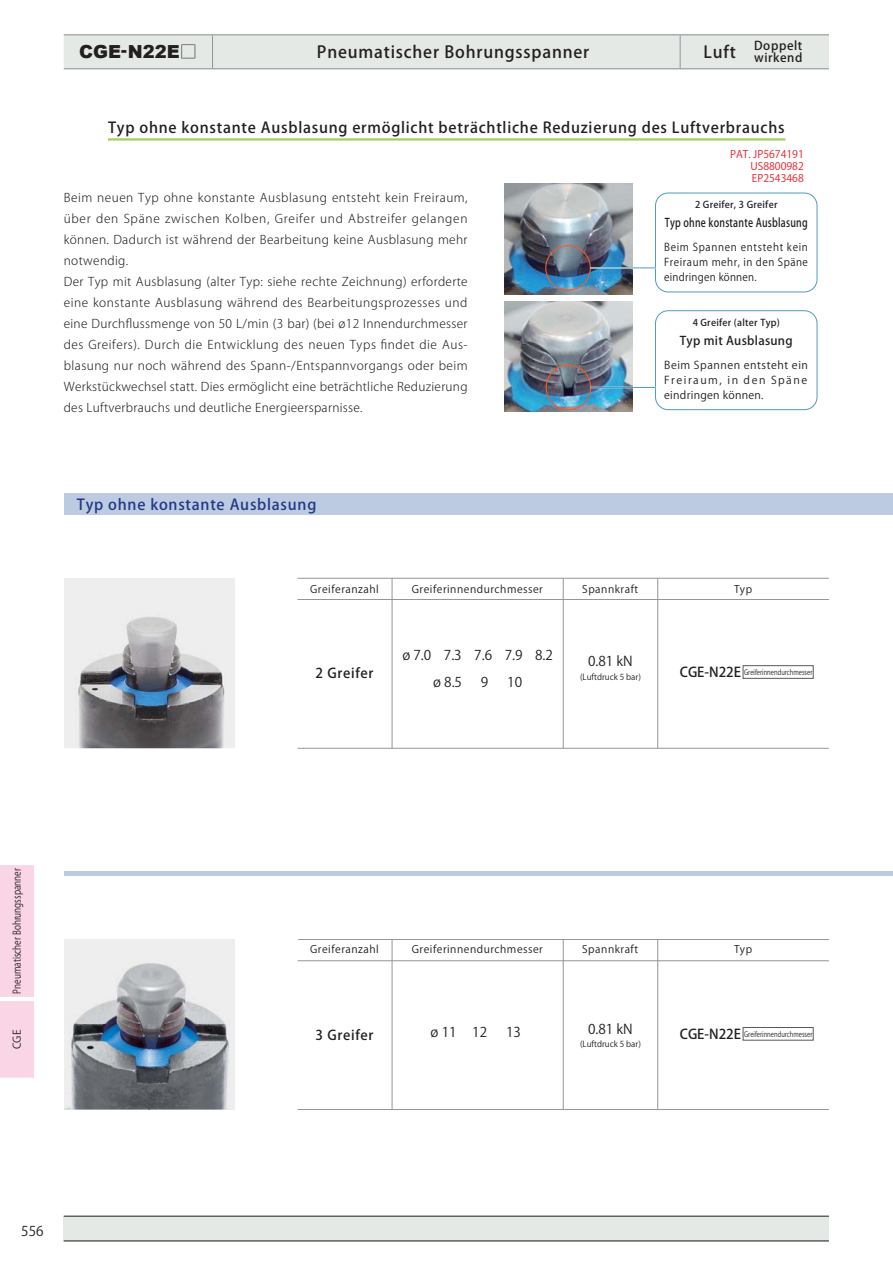
<style>
.page{position:relative;width:893px;height:1263px;background:#fff}
.page>*{position:absolute;margin:0;border:0;box-sizing:border-box;transform-origin:0 0}
.t1{font:900 18px "Arial";color:#231f20}
.t2{font:16.5px "Koz Go Pro Medium 90 msp RKSJ H";letter-spacing:.05em;color:#231f20}
.t3{font:15px "Koz Go Pro Medium 90 msp RKSJ H";letter-spacing:.05em;color:#231f20}
.t4{font:15px "Koz Go Pro Medium 90 msp RKSJ H";letter-spacing:.05em;color:#223982}
.t5{font:13.5px/27px "Koz Go Pro Regular 90 msp RKSJ H";color:#231f20}
.t6{font:13.5px "Koz Go Pro Medium 90 msp RKSJ H";letter-spacing:.05em;color:#231f20}
.t7{font:12px/21px "Koz Go Pro Light 90 msp RKSJ H";letter-spacing:.03em;color:#231f20}
.t8{font:12px "Koz Go Pro Medium 90 msp RKSJ H";letter-spacing:.025em;color:#231f20;scale:.78 1}
.t9{font:12px "Koz Go Pro Medium 90 msp RKSJ H";letter-spacing:.025em;color:#231f20}
.t10{font:12px/12px "Koz Go Pro Medium 90 msp RKSJ H";letter-spacing:.05em;color:#231f20}
.t11{font:10.8px/15px "Koz Go Pro Regular 90 msp RKSJ H";letter-spacing:.05em;color:#231f20;text-align:justify;scale:.93 1}
.t12{font:10.8px/15px "Koz Go Pro Regular 90 msp RKSJ H";letter-spacing:.05em;color:#231f20;text-align:justify}
.t13{font:10.5px "Koz Go Pro Regular 90 msp RKSJ H";letter-spacing:.05em;color:#231f20}
.t14{font:10.5px/12px "Koz Go Pro Regular 90 msp RKSJ H";color:#ed1c24;text-align:justify}
.t15{font:10.5px "Koz Go Pro Regular 90 msp RKSJ H";color:#231f20;scale:.8 1}
.t16{font:9.45px "Koz Go Pro Medium 90 msp RKSJ H";letter-spacing:.025em;color:#231f20}
.t17{font:8.25px "Koz Go Pro Regular 90 msp RKSJ H";color:#231f20}
.t18{font:7.5px "Koz Go Pro Regular 90 msp RKSJ H";color:#231f20;scale:.8 1}
.s1{font-size:17.25px}
.s2{font-family:"Koz Go Pro Extra Light 90 msp RKSJ H";font-weight:400;font-size:17.25px}
.s3{font-family:"Koz Go Pro Medium 90 msp RKSJ H";font-size:13.5px}
</style>
<div class="page">
<div style="left:64px;top:1216px;width:765px;height:25px;background:#e4e9e6"></div>
<hr style="left:64px;top:1216px;width:765px;height:1px;background:#231f20">
<hr style="left:64px;top:1241px;width:765px;height:1px;background:#231f20">
<div style="left:64px;top:35px;width:765px;height:33px;background:#e4e9e6"></div>
<hr style="left:212px;top:35px;width:1px;height:33px;background:#939598">
<hr style="left:680px;top:35px;width:1px;height:33px;background:#939598">
<hr style="left:64px;top:34px;width:765px;height:1px;background:#939598">
<hr style="left:64px;top:68px;width:765px;height:1px;background:#939598">
<div style="left:0;top:865px;width:34px;height:213px;background:#fad5e5"></div>
<img style="left:505px;top:183px;width:127px;height:111px">
<img style="left:505px;top:302px;width:127px;height:109px">
<img style="left:64px;top:578px;width:170px;height:170px">
<div style="left:545px;top:245px;width:46px;height:46px;border:1px solid #f15d27;border-radius:50%"></div>
<div style="left:546px;top:365px;width:45px;height:45px;border:1px solid #f15d27;border-radius:50%"></div>
<img style="left:64px;top:940px;width:170px;height:170px">
<div style="left:64px;top:493px;width:829px;height:22px;background:#bdcbe2"></div>
<hr style="left:64px;top:872px;width:829px;height:4px;background:#bdcbe2">
<div style="left:655px;top:310px;width:162px;height:100px;border:1px solid #519cba;border-radius:13px"></div>
<div style="left:655px;top:193px;width:162px;height:99px;border:1px solid #519cba;border-radius:13px"></div>
<hr style="left:298px;top:961px;width:531px;height:1px;background:#939598">
<hr style="left:298px;top:939px;width:531px;height:1px;background:#939598">
<hr style="left:563px;top:940px;width:1px;height:170px;background:#939598">
<hr style="left:392px;top:940px;width:1px;height:170px;background:#939598">
<hr style="left:657px;top:940px;width:1px;height:170px;background:#939598">
<hr style="left:298px;top:748px;width:531px;height:1px;background:#939598">
<hr style="left:298px;top:1109px;width:531px;height:1px;background:#939598">
<hr style="left:392px;top:578px;width:1px;height:170px;background:#939598">
<hr style="left:657px;top:578px;width:1px;height:170px;background:#939598">
<hr style="left:563px;top:578px;width:1px;height:170px;background:#939598">
<hr style="left:298px;top:599px;width:531px;height:1px;background:#939598">
<hr style="left:298px;top:578px;width:531px;height:1px;background:#939598">
<hr style="left:590px;top:267px;width:65px;height:2px;background:#fff">
<hr style="left:590px;top:268px;width:65px;height:1px;background:#519cba">
<hr style="left:590px;top:387px;width:65px;height:1px;background:#519cba">
<div style="left:743px;top:665px;width:70px;height:14px;border:1px solid #58595b"></div>
<div style="left:743px;top:1027px;width:70px;height:13px;border:1px solid #58595b"></div>
<hr style="left:108px;top:138px;width:677px;height:3px;background:#a3cf62">
<h1 class="t1" style="left:79px;top:38px;width:119px">CGE<span class="s1">-</span>N22E<span class="s2">□</span></h1>
<h2 class="t2" style="left:317px;top:46px;width:274px">Pneumatischer Bohrungsspanner</h2>
<h2 class="t2" style="left:703px;top:46px;width:51px">Luft　</h2>
<p class="t10" style="left:754px;top:41px;width:50px">Doppelt wirkend</p>
<p class="t3" style="left:108px;top:122px;width:678px">Typ ohne konstante Ausblasung ermöglicht beträchtliche Reduzierung des Luftverbrauchs</p>
<p class="t14" style="left:750px;top:150px;width:55px;text-indent:-20px">PAT. JP5674191<br>US8800982<br>EP2543468</p>
<p class="t7" style="left:64px;top:189px;width:405px">Beim neuen Typ ohne konstante Ausblasung entsteht kein Freiraum, über den Späne zwischen Kolben, Greifer und Abstreifer gelangen können. Dadurch ist während der Bearbeitung keine Ausblasung mehr notwendig.<br>Der Typ mit Ausblasung (alter Typ: siehe rechte Zeichnung) erforderte eine konstante Ausblasung während des Bearbeitungsprozesses und eine Durchflussmenge von 50 L/min (3 bar) (bei ø12 Innendurchmesser des Greifers). Durch die Entwicklung des neuen Typs findet die Aus&shy;blasung nur noch während des Spann-/Entspannvorgangs oder beim Werkstückwechsel statt. Dies ermöglicht eine beträchtliche Reduzierung des Luftverbrauchs und deutliche Energieersparnisse.</p>
<p class="t16" style="left:695px;top:201px;width:84px">2 Greifer, 3 Greifer</p>
<p class="t8" style="left:665px;top:218px;width:185px">Typ ohne konstante Ausblasung</p>
<p class="t11" style="left:664px;top:241px;width:156px">Beim Spannen entsteht kein Freiraum mehr, in den Späne eindringen können.</p>
<p class="t16" style="left:693px;top:319px;width:89px">4 Greifer (alter Typ)</p>
<p class="t9" style="left:680px;top:336px;width:114px">Typ mit Ausblasung</p>
<p class="t12" style="left:664px;top:359px;width:145px">Beim Spannen entsteht ein Freiraum, in den Späne eindringen können.</p>
<p class="t4" style="left:77px;top:499px;width:241px">Typ ohne konstante Ausblasung</p>
<p class="t13" style="left:310px;top:585px;width:70px">Greiferanzahl</p>
<p class="t13" style="left:412px;top:585px;width:133px">Greiferinnendurchmesser</p>
<p class="t13" style="left:582px;top:585px;width:57px">Spannkraft</p>
<p class="t13" style="left:734px;top:585px;width:20px">Typ</p>
<p class="t6" style="left:315px;top:668px;width:59px">2 Greifer</p>
<p class="t5" style="left:433px;top:643px;width:121px;text-indent:-31px">ø 7.0 7.3 7.6 7.9 8.2 ø 8.5</p>
<p class="t5" style="left:481px;top:670px;width:9px">9</p>
<p class="t5" style="left:507px;top:670px;width:16px">10</p>
<p class="t5" style="left:588px;top:650px;width:46px">0.81 kN</p>
<p class="t17" style="left:580px;top:674px;width:62px">(Luftdruck 5 bar)</p>
<p class="t18" style="left:680px;top:669px;width:167px"><span class="s3">CGE-N22E</span> Greiferinnendurchmesser</p>
<p class="t15" style="left:13px;top:994px;width:158px;rotate:-90deg">Pneumatischer Bohrungsspanner</p>
<p class="t13" style="left:13px;top:1049px;width:21px;rotate:-90deg">CGE</p>
<p class="t5" style="left:431px;top:1020px;width:58px">ø 11 12</p>
<p class="t5" style="left:506px;top:1020px;width:16px">13</p>
<p class="t13" style="left:310px;top:946px;width:70px">Greiferanzahl</p>
<p class="t13" style="left:412px;top:946px;width:133px">Greiferinnendurchmesser</p>
<p class="t13" style="left:582px;top:946px;width:57px">Spannkraft</p>
<p class="t13" style="left:734px;top:946px;width:20px">Typ</p>
<p class="t5" style="left:588px;top:1017px;width:46px">0.81 kN</p>
<p class="t17" style="left:580px;top:1041px;width:62px">(Luftdruck 5 bar)</p>
<p class="t18" style="left:680px;top:1031px;width:167px"><span class="s3">CGE-N22E</span> Greiferinnendurchmesser</p>
<p class="t6" style="left:315px;top:1030px;width:59px">3 Greifer</p>
<p class="t5" style="left:21px;top:1219px;width:24px">556</p>
</div>
